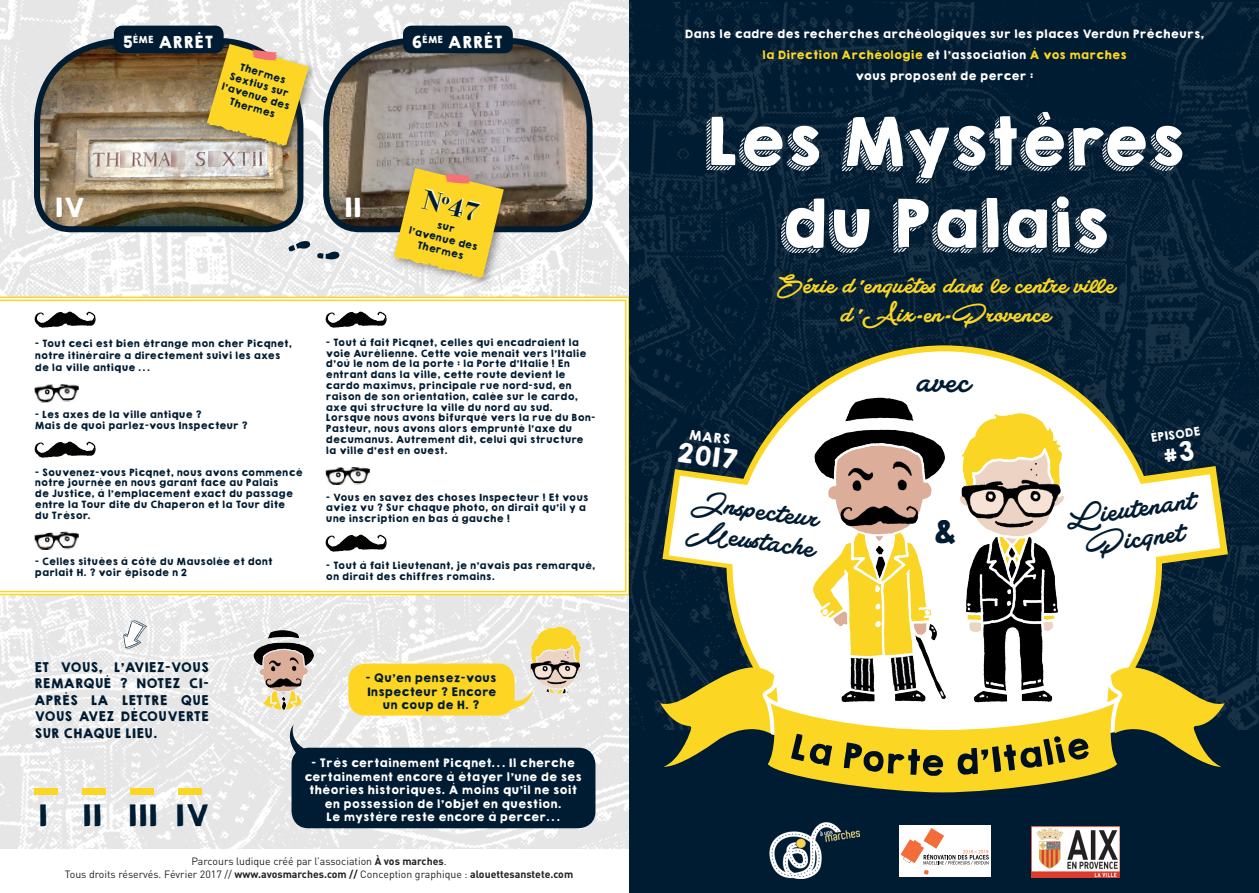
<style>
.page{position:relative;width:1259px;height:893px;background:#fff}
.page>*{position:absolute;margin:0;border:0;box-sizing:border-box;transform-origin:0 0}
.t1{font:60px/82.5px "KGHAPPY";color:#fff;text-align:center}
.t2{font:36px "Atelas Personal Use Only";color:#001c32}
.t3{font:31.5px/30px "Atelas Personal Use Only";color:#001c32;text-align:center}
.t4{font:30px "KGHAPPY Solid";color:#001c32}
.t5{font:27px/28.5px "Atelas Personal Use Only";color:#fbd623;text-align:center}
.t6{font:27px "KGHAPPY Solid";color:#001c32}
.t7{font:700 27px "Bodoni Svty Two ITCTT";color:#001c32}
.t8{font:24px "KGHAPPY Solid";color:#fff}
.t9{font:15px "KGHAPPY Solid";color:#fff}
.t10{font:12px/16.5px "KGHAPPY Solid";color:#001c32;text-align:justify}
.t11{font:12px "KGHAPPY Solid";color:#fff}
.t12{font:10.5px/13.5px "KGHAPPY Solid";color:#fff;text-align:center}
.t13{font:10.5px/13.5px "DIN";color:#231f20;text-align:center}
.t14{font:10.5px/13.5px "KGHAPPY Solid";color:#001c32;text-align:center}
.t15{font:9px/10.8px "KGHAPPY Solid";color:#001c32}
.s1{color:#fff}
.s2{font-weight:700}
.s3{color:#fbd623}
</style>
<div class="page">
<div style="left:629px;top:0;width:630px;height:893px;background:#001c32"></div>
<img style="left:0;top:0;width:629px;height:848px">
<svg style="left:0;top:296px;width:629px;height:300px;background:#fae994"></svg>
<svg style="left:0;top:300px;width:626px;height:292px"></svg>
<img style="left:629px;top:3px;width:630px;height:727px">
<div style="left:729px;top:348px;width:430px;height:430px;background:#fff;border-radius:50%"></div>
<svg style="left:662px;top:469px;width:93px;height:109px"></svg>
<img style="left:792px;top:392px;width:304px;height:266px">
<img style="left:769px;top:823px;width:90px;height:55px">
<img style="left:1031px;top:826px;width:88px;height:51px">
<div style="left:898px;top:825px;width:92px;height:52px;background:#fff"></div>
<svg style="left:924px;top:870px;width:4px;height:4px"></svg>
<svg style="left:900px;top:828px;width:88px;height:36px"></svg>
<svg style="left:660px;top:658px;width:564px;height:134px"></svg>
<img style="left:31px;top:35px;width:275px;height:200px">
<div style="left:203px;top:40px;width:116px;height:115px;background:#231f20;opacity:.47"></div>
<img style="left:309px;top:54px;width:6px;height:6px">
<svg style="left:206px;top:44px;width:103px;height:103px;background:#dbbd49"></svg>
<div style="left:114px;top:26px;width:110px;height:27px;background:#001c32;border-radius:9px"></div>
<svg style="left:317px;top:251px;width:22px;height:8px"></svg>
<svg style="left:288px;top:241px;width:22px;height:10px"></svg>
<img style="left:35px;top:311px;width:61px;height:17px">
<img style="left:35px;top:384px;width:44px;height:19px">
<img style="left:35px;top:441px;width:61px;height:17px">
<img style="left:35px;top:531px;width:44px;height:19px">
<img style="left:326px;top:311px;width:61px;height:17px">
<img style="left:326px;top:466px;width:44px;height:19px">
<img style="left:326px;top:535px;width:61px;height:16px">
<div style="left:34px;top:788px;width:23px;height:7px;background:#fbd623"></div>
<div style="left:82px;top:788px;width:23px;height:7px;background:#fbd623"></div>
<div style="left:130px;top:788px;width:24px;height:7px;background:#fbd623"></div>
<div style="left:179px;top:788px;width:23px;height:7px;background:#fbd623"></div>
<div style="left:291px;top:748px;width:304px;height:80px;background:#001c32;border-radius:17px"></div>
<svg style="left:282px;top:725px;width:26px;height:33px"></svg>
<img style="left:246px;top:630px;width:73px;height:80px">
<svg style="left:510px;top:690px;width:23px;height:20px"></svg>
<img style="left:522px;top:620px;width:73px;height:73px;border-radius:37px">
<div style="left:348px;top:663px;width:166px;height:53px;background:#fdd522;border-radius:17px"></div>
<svg style="left:320px;top:35px;width:275px;height:200px;background:#968f8b"></svg>
<div style="left:389px;top:163px;width:125px;height:126px;background:#231f20;opacity:.47"></div>
<svg style="left:393px;top:168px;width:111px;height:111px;background:#e3c54e"></svg>
<div style="left:403px;top:26px;width:110px;height:27px;background:#001c32;border-radius:9px"></div>
<svg style="left:123px;top:620px;width:24px;height:29px"></svg>
<svg style="left:1045px;top:440px;width:183px;height:131px"></svg>
<h3 class="t8" style="left:54px;top:189px;width:32px">1V</h3>
<h3 class="t9" style="left:122px;top:31px;width:93px">5<sup>ÈME</sup> ARRÊT</h3>
<p class="t15" style="left:230px;top:57px;width:72px;line-height:12px;text-align:center;rotate:17deg">Thermes<br>Sextius sur l’avenue des<br>Thermes</p>
<h3 class="t9" style="left:411px;top:31px;width:93px">6<sup>ÈME</sup> ARRÊT</h3>
<h3 class="t8" style="left:343px;top:189px;width:20px">1I</h3>
<h3 class="t7" style="left:430px;top:177px;width:56px;rotate:14deg"><span class="s1">N</span><sup>o</sup>47</h3>
<p class="t15" style="left:413px;top:212px;width:72px;line-height:12px;text-align:center;rotate:14deg">sur<br>l’avenue des<br>Thermes</p>
<p class="t15" style="left:35px;top:337px;width:259px;line-height:12px">- Tout ceci est bien étrange mon cher Picqnet, notre itinéraire a directement suivi les axes de la ville antique …</p>
<p class="t15" style="left:35px;top:409px;width:215px">- Les axes de la ville antique ?<br>Mais de quoi parlez-vous Inspecteur ?</p>
<p class="t15" style="left:35px;top:466px;width:269px">- Souvenez-vous Picqnet, nous avons commencé notre journée en nous garant face au Palais<br>de Justice, à l’emplacement exact du passage entre la Tour dite du Chaperon et la Tour dite<br>du Trésor.</p>
<p class="t15" style="left:35px;top:556px;width:239px">- Celles situées à côté du Mausolée et dont parlait H. ? voir épisode n°2</p>
<p class="t15" style="left:326px;top:337px;width:271px">- Tout à fait Picqnet, celles qui encadraient la voie Aurélienne. Cette voie menait vers l’Italie d’où le nom de la porte : la Porte d’Italie ! En entrant dans la ville, cette route devient le cardo maximus, principale rue nord-sud, en raison de son orientation, calée sur le cardo, axe qui structure la ville du nord au sud.<br>Lorsque nous avons bifurqué vers la rue du Bon-Pasteur, nous avons alors emprunté l’axe du decumanus. Autrement dit, celui qui structure la ville d’est en ouest.</p>
<p class="t15" style="left:326px;top:491px;width:264px">- Vous en savez des choses Inspecteur ! Et vous aviez vu ? Sur chaque photo, on dirait qu’il y a une inscription en bas à gauche !</p>
<p class="t15" style="left:326px;top:560px;width:271px">- Tout à fait Lieutenant, je n’avais pas remarqué, on dirait des chiffres romains.</p>
<h3 class="t10" style="left:34px;top:659px;width:176px">ET VOUS, L’AVIEZ-VOUS REMARQUÉ ? NOTEZ CI-APRÈS LA LETTRE QUE VOUS AVEZ DÉCOUVERTE SUR CHAQUE LIEU.</h3>
<p class="t14" style="left:365px;top:671px;width:133px">- Qu’en pensez-vous<br>Inspecteur ? Encore un coup de H. ?</p>
<h3 class="t6" style="left:37px;top:795px;width:12px">I</h3>
<h3 class="t6" style="left:81px;top:795px;width:129px">II III IV</h3>
<p class="t12" style="left:304px;top:756px;width:279px">- Très certainement Picqnet… Il cherche certainement encore à étayer l’une de ses théories historiques. À moins qu’il ne soit en possession de l’objet en question.<br>Le mystère reste encore à percer…</p>
<p class="t13" style="left:65px;top:854px;width:510px">Parcours ludique créé par l’association <span class="s2">À vos marches</span>.<br>Tous droits réservés. Février 2017 // <span class="s2">www.avosmarches.com //</span> Conception graphique : <span class="s2">alouettesanstete.com</span></p>
<p class="t12" style="left:684px;top:23px;width:521px;line-height:21px">Dans le cadre des recherches archéologiques sur les places Verdun Prêcheurs, <span class="s3">la Direction Archéologie</span> et l’association <span class="s3">À vos marches<br></span>vous proposent de percer :</p>
<h1 class="t1" style="left:704px;top:101px;width:482px">Les Mystères du Palais</h1>
<h3 class="t5" style="left:777px;top:272px;width:340px">Série d’enquêtes dans le centre ville d’Aix-en-Provence</h3>
<h3 class="t11" style="left:690px;top:425px;width:43px;rotate:8deg">MARS</h3>
<h3 class="t8" style="left:679px;top:433px;width:63px;rotate:8deg">2017</h3>
<h3 class="t3" style="left:693px;top:486px;width:131px;text-align:left;rotate:8deg">Inspecteur<br>Meustache</h3>
<h2 class="t2" style="left:917px;top:357px;width:55px">avec</h2>
<h3 class="t4" style="left:932px;top:509px;width:25px">&amp;</h3>
<p class="t12" style="left:1149px;top:431px;width:52px;rotate:-8deg">ÉPISODE</p>
<h3 class="t3" style="left:1064px;top:503px;width:132px;rotate:-8deg">Lieutenant<br>Picqnet</h3>
</div>
